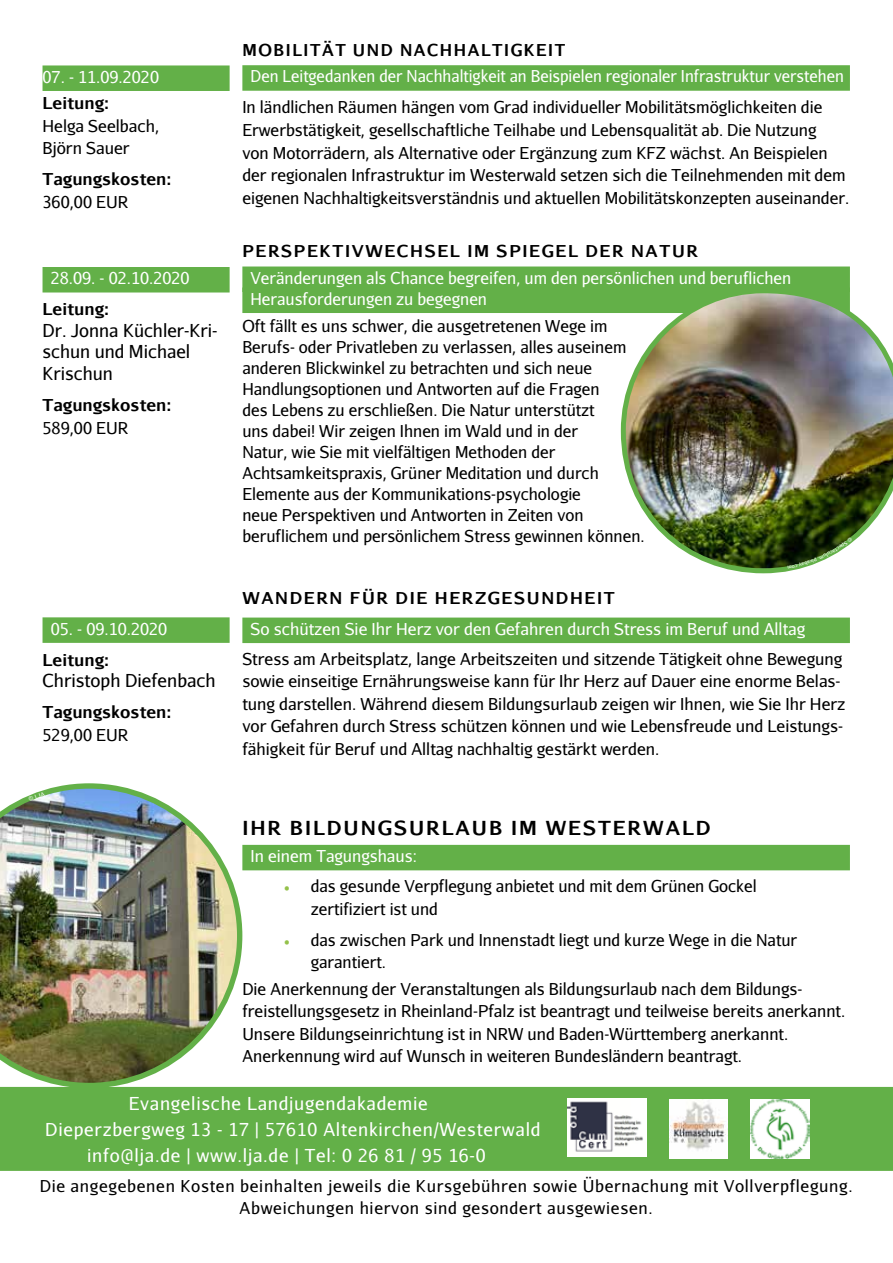
<style>
.page{position:relative;width:893px;height:1263px;background:#fff}
.page>*{position:absolute;margin:0;border:0;box-sizing:border-box;transform-origin:0 0}
.t1{font:700 19.5px "Aurulent Sans";letter-spacing:.1em;color:#000}
.t2{font:18px "Aurulent Sans";letter-spacing:.04em;color:#fff}
.t3{font:18px/21.6px "Aurulent Sans";color:#000}
.t4{font:16.5px/22.5px "Aurulent Sans";color:#000}
.t5{font:16.5px/21px "Aurulent Sans";color:#fff}
.t6{font:16.5px/21.6px "Aurulent Sans";letter-spacing:.04em;color:#000;text-align:center}
.t7{font:700 16.5px "Aurulent Sans";letter-spacing:.1em;color:#000}
.t8{font:16.5px "Aurulent Sans";color:#fff;scale:.95 1}
.t9{font:700 16.5px "Aurulent Sans";letter-spacing:.1em;color:#000;scale:.96 1}
.s1{font-family:"Minion Pro";color:#94c14a}
</style>
<div class="page">
<div style="left:242px;top:65px;width:608px;height:26px;background:#63b048"></div>
<div style="left:242px;top:266px;width:608px;height:26px;background:#63b048"></div>
<div style="left:242px;top:287px;width:608px;height:26px;background:#63b048"></div>
<div style="left:242px;top:617px;width:608px;height:26px;background:#63b048"></div>
<div style="left:242px;top:845px;width:608px;height:25px;background:#63b048"></div>
<div style="left:43px;top:65px;width:187px;height:26px;background:#63b048"></div>
<div style="left:43px;top:267px;width:187px;height:25px;background:#63b048"></div>
<div style="left:43px;top:617px;width:187px;height:26px;background:#63b048"></div>
<div style="left:0;top:1087px;width:893px;height:84px;background:#63b048"></div>
<img style="left:568px;top:1098px;width:78px;height:59px">
<img style="left:669px;top:1099px;width:59px;height:59px">
<img style="left:751px;top:1099px;width:58px;height:59px">
<img style="left:621px;top:293px;width:272px;height:280px">
<img style="left:0;top:783px;width:242px;height:305px">
<svg style="left:788px;top:537px;width:65px;height:32px"></svg>
<svg style="left:28px;top:791px;width:17px;height:10px"></svg>
<p class="t5" style="left:43px;top:66px;width:118px">07. - 11.09.2020</p>
<p class="t7" style="left:43px;top:91px;width:68px">LEITUNG:</p>
<p class="t4" style="left:43px;top:114px;width:118px">Helga Seelbach,<br>Björn Sauer</p>
<p class="t7" style="left:43px;top:167px;width:130px">TAGUNGSKOSTEN:</p>
<p class="t4" style="left:43px;top:190px;width:87px">360,00 EUR</p>
<p class="t5" style="left:51px;top:267px;width:140px">28.09. - 02.10.2020</p>
<p class="t7" style="left:43px;top:297px;width:68px">LEITUNG:</p>
<p class="t3" style="left:43px;top:319px;width:177px">Dr. Jonna Küchler-Kri&shy;schun und Michael<br>Krischun</p>
<p class="t7" style="left:43px;top:393px;width:130px">TAGUNGSKOSTEN:</p>
<p class="t4" style="left:43px;top:416px;width:87px">589,00 EUR</p>
<p class="t5" style="left:51px;top:618px;width:118px">05. - 09.10.2020</p>
<p class="t7" style="left:43px;top:647px;width:68px">LEITUNG:</p>
<p class="t3" style="left:43px;top:669px;width:175px">Christoph Diefenbach</p>
<p class="t7" style="left:43px;top:700px;width:130px">TAGUNGSKOSTEN:</p>
<p class="t4" style="left:43px;top:723px;width:87px">529,00 EUR</p>
<p class="t9" style="left:242px;top:37px;width:334px">MOBILITÄT UND NACHHALTIGKEIT</p>
<p class="t8" style="left:251px;top:66px;width:626px">Den Leitgedanken der Nachhaltigkeit an Beispielen regionaler Infrastruktur verstehen</p>
<p class="t4" style="left:242px;top:96px;width:608px">In ländlichen Räumen hängen vom Grad individueller Mobilitätsmöglichkeiten die Erwerbstätigkeit, gesellschaftliche Teilhabe und Lebensqualität ab. Die Nutzung<br>von Motorrädern, als Alternative oder Ergänzung zum KFZ wächst. An Beispielen der regionalen Infrastruktur im Westerwald setzen sich die Teilnehmenden mit dem eigenen Nachhaltigkeitsverständnis und aktuellen Mobilitätskonzepten auseinander.</p>
<p class="t7" style="left:242px;top:239px;width:457px">PERSPEKTIVWECHSEL IM SPIEGEL DER NATUR</p>
<p class="t5" style="left:250px;top:267px;width:542px">Veränderungen als Chance begreifen, um den persönlichen und beruflichen<br>Herausforderungen zu begegnen</p>
<p class="t4" style="left:242px;top:315px;width:404px;line-height:21px">Oft fällt es uns schwer, die ausgetretenen Wege im Berufs- oder Privatleben zu verlassen, alles auseinem anderen Blickwinkel zu betrachten und sich neue Handlungsoptionen und Antworten auf die Fragen<br>des Lebens zu erschließen. Die Natur unterstützt<br>uns dabei! Wir zeigen Ihnen im Wald und in der<br>Natur, wie Sie mit vielfältigen Methoden der Achtsamkeitspraxis, Grüner Meditation und durch Elemente aus der Kommunikations-psychologie<br>neue Perspektiven und Antworten in Zeiten von beruflichem und persönlichem Stress gewinnen können.</p>
<p class="t7" style="left:242px;top:585px;width:370px">WANDERN FÜR DIE H ERZGESUNDHEIT</p>
<p class="t5" style="left:251px;top:618px;width:556px">So schützen Sie Ihr Herz vor den Gefahren durch Stress im Beruf und Alltag</p>
<p class="t4" style="left:242px;top:647px;width:605px">Stress am Arbeitsplatz, lange Arbeitszeiten und sitzende Tätigkeit ohne Bewegung sowie einseitige Ernährungsweise kann für Ihr Herz auf Dauer eine enorme Belas&shy;tung darstellen. Während diesem Bildungsurlaub zeigen wir Ihnen, wie Sie Ihr Herz vor Gefahren durch Stress schützen können und wie Lebensfreude und Leistungs&shy;fähigkeit für Beruf und Alltag nachhaltig gestärkt werden.</p>
<p class="t1" style="left:242px;top:814px;width:14px">IHR</p>
<p class="t1" style="left:290px;top:814px;width:54px">BI LDUN</p>
<p class="t1" style="left:378px;top:814px;width:33px">GSUR</p>
<p class="t1" style="left:442px;top:814px;width:31px">LAUB</p>
<p class="t1" style="left:511px;top:814px;width:199px">IM WESTERWALD</p>
<p class="t5" style="left:251px;top:845px;width:168px">In einem Tagungshaus:</p>
<p class="t4" style="left:311px;top:875px;width:447px;text-indent:-27px"><span class="s1">•</span> das gesunde Verpflegung anbietet und mit dem Grünen Gockel zertifiziert ist und</p>
<p class="t4" style="left:311px;top:928px;width:488px;text-indent:-27px"><span class="s1">•</span> das zwischen Park und Innenstadt liegt und kurze Wege in die Natur garantiert.</p>
<p class="t4" style="left:242px;top:977px;width:604px">Die Anerkennung der Veranstaltungen als Bildungsurlaub nach dem Bildungs&shy;freistellungsgesetz in Rheinland-Pfalz ist beantragt und teilweise bereits anerkannt.<br>Unsere Bildungseinrichtung ist in NRW und Baden-Württemberg anerkannt.<br>Anerkennung wird auf Wunsch in weiteren Bundesländern beantragt.</p>
<p class="t2" style="left:129px;top:1092px;width:301px">Evangelische Landjugendakademie</p>
<p class="t2" style="left:45px;top:1118px;width:497px">Dieperzbergweg 13 - 17 | 57610 Altenkirchen/Westerwald</p>
<p class="t2" style="left:87px;top:1144px;width:400px">info@lja.de | www.lja.de | Tel: 0 26 81 / 95 16-0</p>
<p class="t6" style="left:40px;top:1175px;width:814px">Die angegebenen Kosten beinhalten jeweils die Kursgebühren sowie Übernachung mit Vollverpflegung.<br>Abweichungen hiervon sind gesondert ausgewiesen.</p>
</div>
